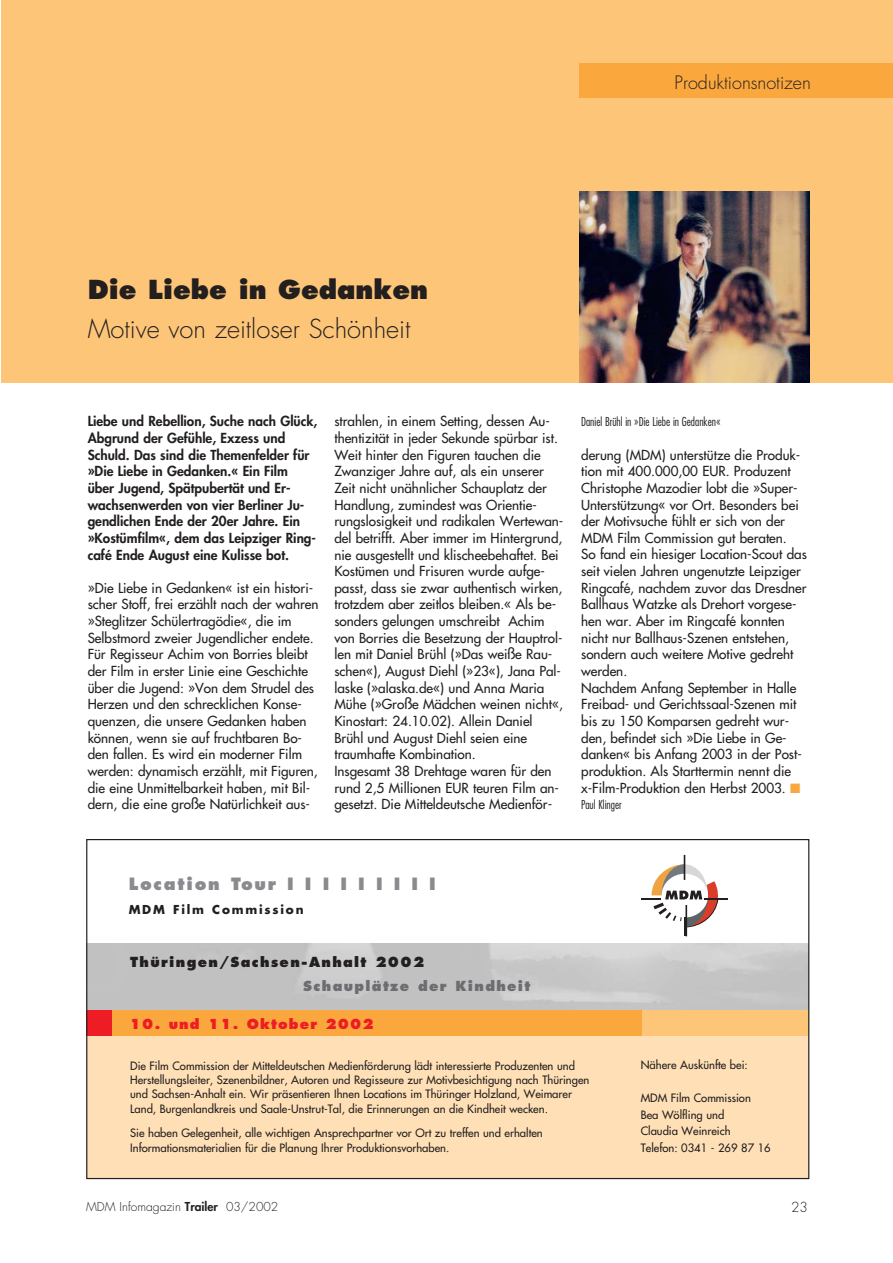
<style>
.page{position:relative;width:893px;height:1263px;background:#fff}
.page>*{position:absolute;margin:0;border:0;box-sizing:border-box;transform-origin:0 0}
.t1{font:300 25.5px "Futura";color:#231f1f}
.t2{font:800 25.5px "Futura";color:#231f1f}
.t3{font:300 18px "Futura";color:#231f1f}
.t4{font:800 16.5px "Futura";letter-spacing:.11em;color:#898b8e}
.t5{font:13.5px/16.6px "Futura";color:#231f1f}
.t6{font:800 13.5px/16.6px "Futura";color:#231f1f}
.t7{font:800 13.5px "Futura";letter-spacing:.1em;color:#231f1f}
.t8{font:800 13.5px "Futura";letter-spacing:.1em;color:#6c6d70}
.t9{font:800 13.5px "Futura";letter-spacing:.085em;color:#ee1c24}
.t10{font:300 13.5px "Futura";color:#231f1f}
.t11{font:300 condensed 12px "Futura";color:#231f1f}
.t12{font:300 12px "Futura";color:#231f1f}
.t13{font:700 12px "Futura";letter-spacing:.15em;color:#231f1f}
.t14{font:11.25px/14.2px "Futura";color:#231f1f}
.s1{color:#faa73e}
.s2{font-weight:800}
</style>
<div class="page">
<div style="left:1px;top:0;width:891px;height:383px;background:#fdc578"></div>
<hr style="left:683px;top:855px;width:2px;height:25px;background:#231f1f">
<svg style="left:641px;top:864px;width:87px;height:72px"></svg>
<div style="left:86px;top:1023px;width:722px;height:155px;background:#ffe0b6"></div>
<div style="left:99px;top:1010px;width:709px;height:25px;background:#fdc578"></div>
<div style="left:108px;top:1010px;width:533px;height:25px;background:#faa73e"></div>
<div style="left:86px;top:1010px;width:26px;height:25px;background:#ee1c24"></div>
<div style="left:579px;top:64px;width:313px;height:34px;background:#faa73e"></div>
<img style="left:579px;top:191px;width:230px;height:192px">
<h2 class="t3" style="left:674px;top:74px;width:138px">Produktionsnotizen</h2>
<h1 class="t2" style="left:88px;top:278px;width:342px">Die Liebe in Gedanken</h1>
<h1 class="t1" style="left:88px;top:317px;width:324px">Motive von zeitloser Schönheit</h1>
<p class="t6" style="left:88px;top:414px;width:231px">Liebe und Rebellion, Suche nach Glück, Abgrund der Gefühle, Exzess und Schuld. Das sind die Themenfelder für »Die Liebe in Gedanken.« Ein Film über Jugend, Spätpubertät und Er&shy;wachsenwerden von vier Berliner Ju&shy;gendlichen Ende der 20er Jahre. Ein »Kostümfilm«, dem das Leipziger Ring&shy;café Ende August eine Kulisse bot.</p>
<p class="t5" style="left:88px;top:580px;width:232px">»Die Liebe in Gedanken« ist ein histori&shy;scher Stoff, frei erzählt nach der wahren »Steglitzer Schülertragödie«, die im Selbstmord zweier Jugendlicher endete.<br>Für Regisseur Achim von Borries bleibt der Film in erster Linie eine Geschichte über die Jugend: »Von dem Strudel des Herzen und den schrecklichen Konse&shy;quenzen, die unsere Gedanken haben können, wenn sie auf fruchtbaren Bo&shy;den fallen. Es wird ein moderner Film werden: dynamisch erzählt, mit Figuren, die eine Unmittelbarkeit haben, mit Bil&shy;dern, die eine große Natürlichkeit aus-</p>
<p class="t5" style="left:334px;top:414px;width:230px">strahlen, in einem Setting, dessen Au&shy;thentizität in jeder Sekunde spürbar ist.<br>Weit hinter den Figuren tauchen die Zwanziger Jahre auf, als ein unserer Zeit nicht unähnlicher Schauplatz der Handlung, zumindest was Orientie&shy;rungslosigkeit und radikalen Wertewan&shy;del betrifft. Aber immer im Hintergrund, nie ausgestellt und klischeebehaftet. Bei Kostümen und Frisuren wurde aufge&shy;passt, dass sie zwar authentisch wirken, trotzdem aber zeitlos bleiben.« Als be&shy;sonders gelungen umschreibt Achim von Borries die Besetzung der Hauptrol&shy;len mit Daniel Brühl (»Das weiße Rau&shy;schen«), August Diehl (»23«), Jana Pal&shy;laske (»alaska.de«) und Anna Maria Mühe (»Große Mädchen weinen nicht«, Kinostart: 24.10.02). Allein Daniel Brühl und August Diehl seien eine traumhafte Kombination.<br>Insgesamt 38 Drehtage waren für den rund 2,5 Millionen EUR teuren Film an&shy;gesetzt. Die Mitteldeutsche Medienför-</p>
<p class="t11" style="left:581px;top:417px;width:141px">Daniel Brühl in »Die Liebe in Gedanken«</p>
<p class="t5" style="left:581px;top:447px;width:227px">derung (MDM) unterstütze die Produk&shy;tion mit 400.000,00 EUR. Produzent Christophe Mazodier lobt die »Super-Unterstützung« vor Ort. Besonders bei der Motivsuche fühlt er sich von der MDM Film Commission gut beraten.<br>So fand ein hiesiger Location-Scout das seit vielen Jahren ungenutzte Leipziger Ringcafé, nachdem zuvor das Dresdner Ballhaus Watzke als Drehort vorgese&shy;hen war. Aber im Ringcafé konnten nicht nur Ballhaus-Szenen entstehen, sondern auch weitere Motive gedreht werden.<br>Nachdem Anfang September in Halle Freibad- und Gerichtssaal-Szenen mit bis zu 150 Komparsen gedreht wur&shy;den, befindet sich »Die Liebe in Ge&shy;danken« bis Anfang 2003 in der Post&shy;produktion. Als Starttermin nennt die x-Film-Produktion den Herbst 2003. <span class="s1">■</span></p>
<p class="t11" style="left:581px;top:800px;width:42px">Paul Klinger</p>
<p class="t4" style="left:129px;top:877px;width:309px">Location Tour I I I I I I I I I</p>
<p class="t13" style="left:129px;top:904px;width:176px">MDM Film Commission</p>
<p class="t7" style="left:130px;top:956px;width:295px">Thüringen/Sachsen-Anhalt 2002</p>
<p class="t8" style="left:303px;top:980px;width:229px">Schauplätze der Kindheit</p>
<p class="t9" style="left:130px;top:1018px;width:245px">10. und 11. Oktober 2002</p>
<p class="t14" style="left:130px;top:1059px;width:460px">Die Film Commission der Mitteldeutschen Medienförderung lädt interessierte Produzenten und Herstellungsleiter, Szenenbildner, Autoren und Regisseure zur Motivbesichtigung nach Thüringen und Sachsen-Anhalt ein. Wir präsentieren Ihnen Locations im Thüringer Holzland, Weimarer Land, Burgenlandkreis und Saale-Unstrut-Tal, die Erinnerungen an die Kindheit wecken.</p>
<p class="t14" style="left:130px;top:1127px;width:414px">Sie haben Gelegenheit, alle wichtigen Ansprechpartner vor Ort zu treffen und erhalten<br>Informationsmaterialien für die Planung Ihrer Produktionsvorhaben.</p>
<p class="t14" style="left:640px;top:1059px;width:108px">Nähere Auskünfte bei:</p>
<p class="t14" style="left:640px;top:1091px;width:131px;line-height:16.5px">MDM Film Commission<br>Bea Wölfling und<br>Claudia Weinreich<br>Telefon: 0341 - 269 87 16</p>
<p class="t12" style="left:86px;top:1201px;width:194px">MDM Infomagazin <span class="s2">Trailer</span> 03/2002</p>
<p class="t10" style="left:791px;top:1201px;width:18px">23</p>
</div>
